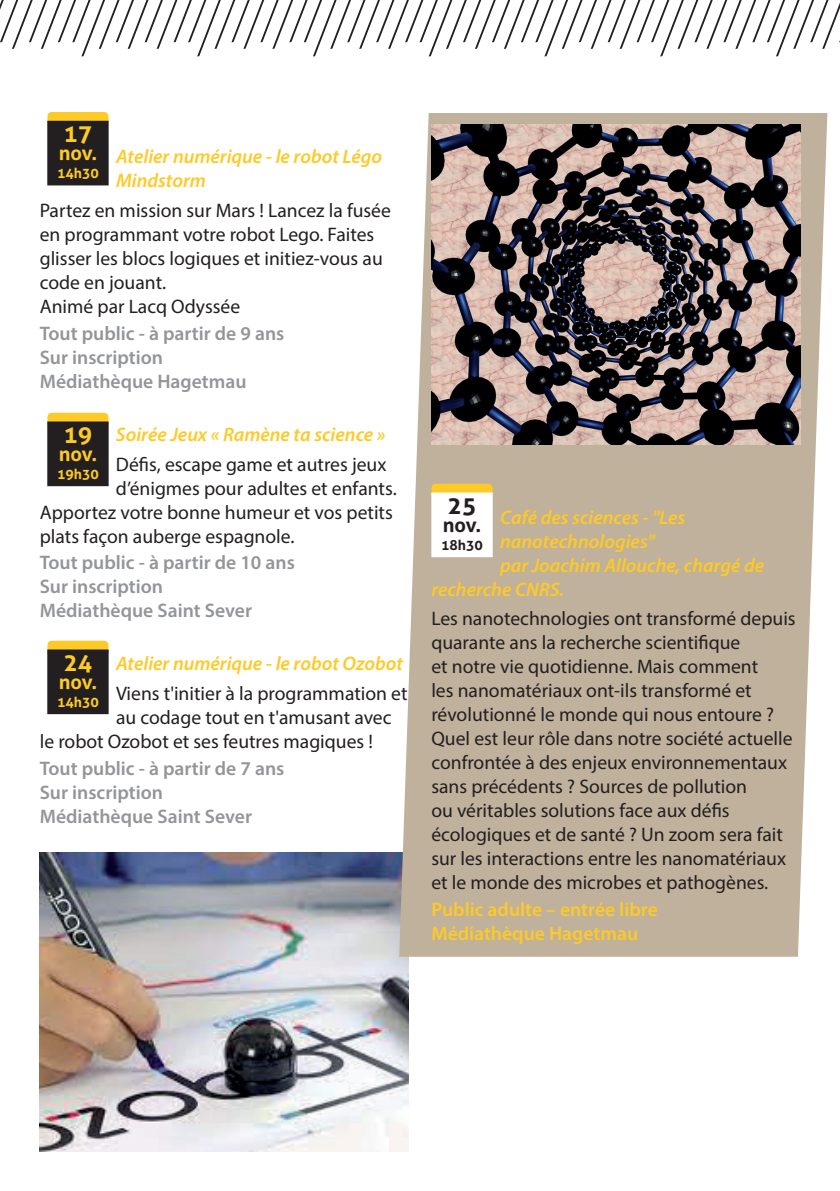
<style>
.page{position:relative;width:840px;height:1191px;background:#fff}
.page>*{position:absolute;margin:0;border:0;box-sizing:border-box;transform-origin:0 0}
.t1{font:700 24px "Aller";color:#feca26}
.t2{font:700 24px "Aller";color:#231f20}
.t3{font:700 20px "Aller";letter-spacing:-.01em;color:#feca26}
.t4{font:700 20px "Aller";color:#231f20}
.t5{font:19.6px/24px "Myriad Pro";color:#231f20}
.t6{font:600 19.6px/24px "Myriad Pro";color:#939598}
.t7{font:italic 600 19.6px/24px "Myriad Pro";color:#feca26}
.t8{font:600 19.6px/24px "Myriad Pro";color:#feca26}
.t9{font:700 14px "Aller";color:#feca26}
.t10{font:700 14px "Aller";color:#231f20}
</style>
<div class="page">
<img style="left:40px;top:852px;width:368px;height:299px">
<svg style="left:399px;top:113px;width:427px;height:843px;background:#c7bba9"></svg>
<svg style="left:0;top:0;width:839px;height:57px"></svg>
<div style="left:47px;top:112px;width:61px;height:16px;background:#feca26;border:8px solid #feca26"></div>
<div style="left:51px;top:125px;width:54px;height:56px;background:#231f20"></div>
<div style="left:47px;top:121px;width:62px;height:64px;border:8px solid #231f20"></div>
<div style="left:47px;top:413px;width:61px;height:16px;background:#feca26"></div>
<div style="left:51px;top:425px;width:54px;height:57px;background:#231f20"></div>
<div style="left:47px;top:421px;width:62px;height:65px;border:8px solid #231f20"></div>
<div style="left:47px;top:640px;width:61px;height:17px;background:#feca26;border:8px solid #feca26"></div>
<div style="left:51px;top:653px;width:54px;height:57px;background:#231f20"></div>
<div style="left:47px;top:649px;width:62px;height:65px;border:8px solid #231f20"></div>
<div style="left:431px;top:484px;width:61px;height:16px;background:#feca26"></div>
<div style="left:431px;top:492px;width:61px;height:65px;background:#fff"></div>
<img style="left:431px;top:125px;width:368px;height:319px">
<p class="t1" style="left:63px;top:119px;width:30px">17</p>
<p class="t3" style="left:59px;top:141px;width:40px">nov.</p>
<p class="t9" style="left:57px;top:165px;width:43px">14h30</p>
<p class="t7" style="left:116px;top:144px;width:267px">Atelier numérique - le robot Légo<br>Mindstorm</p>
<p class="t5" style="left:40px;top:198px;width:352px">Partez en mission sur Mars ! Lancez la fusée en programmant votre robot Lego. Faites glisser les blocs logiques et initiez-vous au code en jouant.<br>Animé par Lacq Odyssée</p>
<p class="t6" style="left:40px;top:321px;width:246px">Tout public - à partir de 9 ans<br>Sur inscription<br>Médiathèque Hagetmau</p>
<p class="t7" style="left:116px;top:422px;width:271px">Soirée Jeux « Ramène ta science »</p>
<p class="t5" style="left:116px;top:452px;width:272px">Défis, escape game et autres jeux</p>
<p class="t5" style="left:116px;top:476px;width:282px">d’énigmes pour adultes et enfants.</p>
<p class="t5" style="left:40px;top:500px;width:354px">Apportez votre bonne humeur et vos petits</p>
<p class="t5" style="left:40px;top:524px;width:256px">plats façon auberge espagnole.</p>
<p class="t6" style="left:40px;top:550px;width:256px">Tout public - à partir de 10 ans<br>Sur inscription<br>Médiathèque Saint Sever</p>
<p class="t7" style="left:116px;top:651px;width:288px">Atelier numérique - le robot Ozobot</p>
<p class="t5" style="left:116px;top:681px;width:293px">Viens t'initier à la programmation et</p>
<p class="t5" style="left:116px;top:705px;width:277px">au codage tout en t'amusant avec</p>
<p class="t5" style="left:40px;top:729px;width:334px">le robot Ozobot et ses feutres magiques !</p>
<p class="t6" style="left:40px;top:755px;width:246px">Tout public - à partir de 7 ans<br>Sur inscription<br>Médiathèque Saint Sever</p>
<p class="t1" style="left:63px;top:420px;width:30px">19</p>
<p class="t3" style="left:59px;top:442px;width:40px">nov.</p>
<p class="t9" style="left:57px;top:465px;width:43px">19h30</p>
<p class="t1" style="left:63px;top:648px;width:30px">24</p>
<p class="t3" style="left:59px;top:669px;width:40px">nov.</p>
<p class="t9" style="left:57px;top:693px;width:43px">14h30</p>
<p class="t2" style="left:447px;top:491px;width:30px">25</p>
<p class="t4" style="left:442px;top:513px;width:40px">nov.</p>
<p class="t10" style="left:441px;top:536px;width:43px">18h30</p>
<p class="t7" style="left:499px;top:504px;width:186px">Café des sciences - "Les</p>
<p class="t7" style="left:499px;top:528px;width:156px">nanotechnologies"</p>
<p class="t7" style="left:499px;top:552px;width:265px">par Joachim Allouche, chargé de</p>
<p class="t7" style="left:431px;top:576px;width:134px">recherche CNRS.</p>
<p class="t5" style="left:431px;top:606px;width:366px">Les nanotechnologies ont transformé depuis quarante ans la recherche scientifique<br>et notre vie quotidienne. Mais comment<br>les nanomatériaux ont-ils transformé et révolutionné le monde qui nous entoure ?<br>Quel est leur rôle dans notre société actuelle confrontée à des enjeux environnementaux sans précédents ? Sources de pollution<br>ou véritables solutions face aux défis écologiques et de santé ? Un zoom sera fait sur les interactions entre les nanomatériaux et le monde des microbes et pathogènes.</p>
<p class="t8" style="left:431px;top:897px;width:228px">Public adulte – entrée libre<br>Médiathèque Hagetmau</p>
</div>
